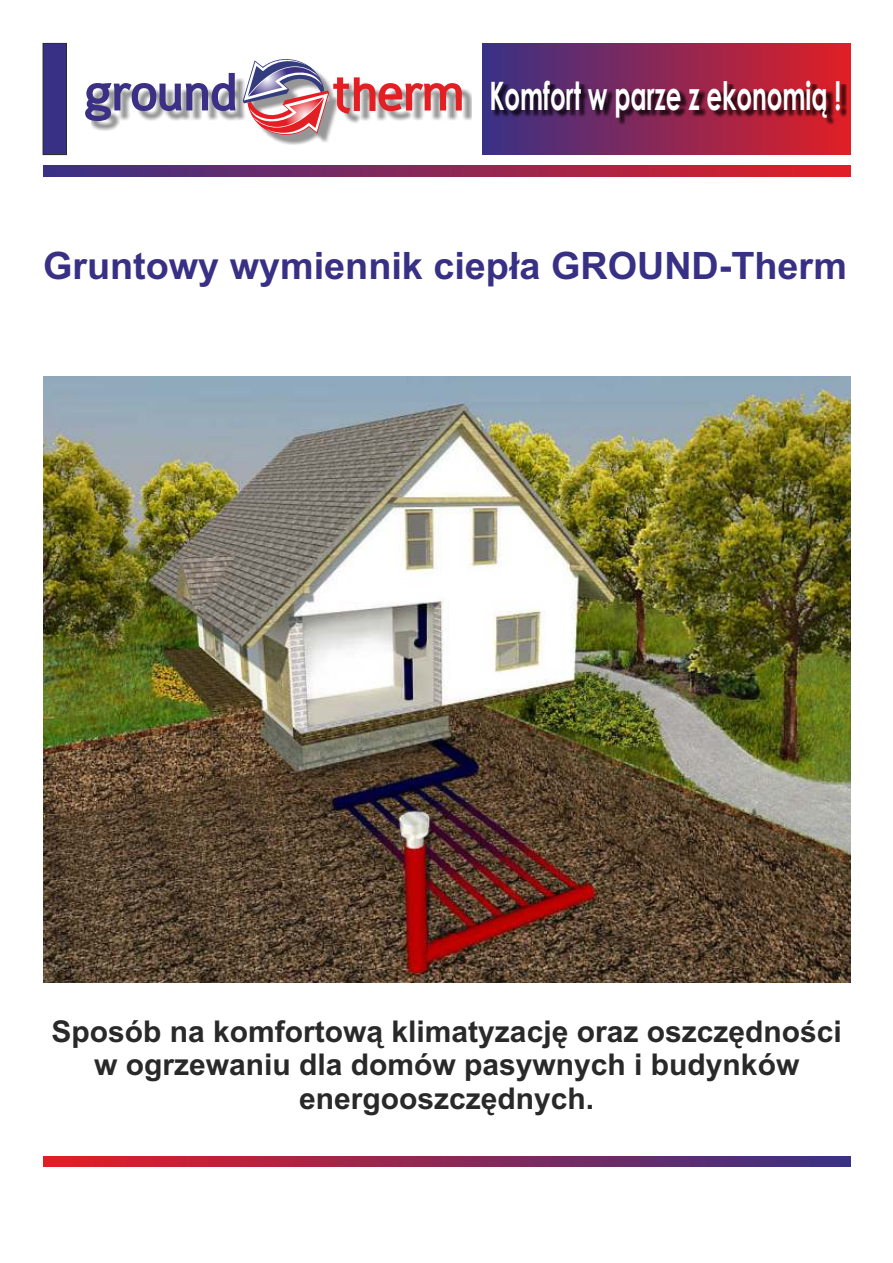
<style>
.page{position:relative;width:893px;height:1263px;background:#fff}
.page>*{position:absolute;margin:0;border:0;box-sizing:border-box;transform-origin:0 0}
.t1{font:700 39.3px "Century Gothic";color:#fff;scale:.62 1}
.t2{font:700 37.8px "Arial";color:#383085}
.t3{font:700 30px/33.5px "Arial";color:#292929;text-align:center}
</style>
<div class="page">
<svg style="left:43px;top:1156px;width:808px;height:11px;background:#8d2754"></svg>
<img style="left:43px;top:377px;width:808px;height:605px">
<svg style="left:43px;top:166px;width:808px;height:10px;background:#8d2755"></svg>
<div style="left:91px;top:65px;width:380px;height:80px;background:#292929;opacity:.49"></div>
<svg style="left:85px;top:73px;width:150px;height:48px"></svg>
<svg style="left:243px;top:59px;width:219px;height:85px"></svg>
<svg style="left:43px;top:43px;width:24px;height:112px;background:#372f7d"></svg>
<div style="left:483px;top:43px;width:368px;height:112px;background:linear-gradient(to right,#393185,#e11e25)"></div>
<div style="left:492px;top:84px;width:354px;height:41px;background:#292929;opacity:.88"></div>
<h1 class="t1" style="left:489px;top:80px;width:569px">Komfort w parze z ekonomią !</h1>
<p class="t2" style="left:43px;top:252px;width:805px">Gruntowy wymiennik ciepła GROUND-Therm</p>
<p class="t3" style="left:52px;top:1017px;width:792px">Sposób na komfortową klimatyzację oraz oszczędności w ogrzewaniu dla domów pasywnych i budynków energooszczędnych.</p>
</div>
